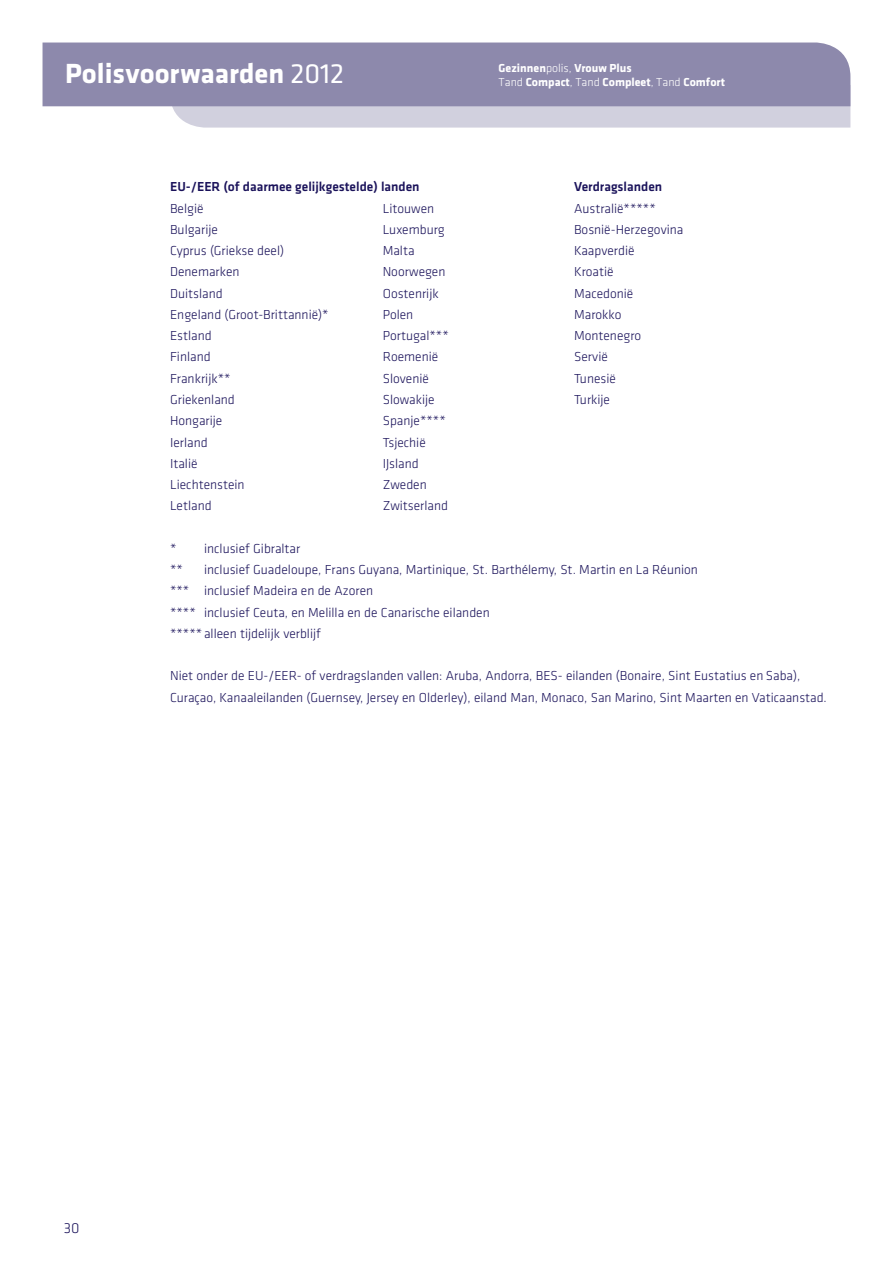
<style>
.page{position:relative;width:893px;height:1263px;background:#fff}
.page>*{position:absolute;margin:0;border:0;box-sizing:border-box;transform-origin:0 0}
.t1{font:700 28.8px "Agis Klavika";color:#fff}
.t2{font:300 15px "Agis Klavika";color:#1a125a}
.t3{font:300 13.5px/21.3px "Agis Klavika";color:#1a125a}
.t4{font:500 13.5px "Agis Klavika";color:#1a125a}
.t5{font:700 12px/14.4px "Agis Klavika";color:#fff}
.s1{font-weight:400}
.s2{font-weight:300}
</style>
<div class="page">
<svg style="left:170px;top:106px;width:680px;height:22px;background:#d1d0de"></svg>
<div style="left:43px;top:43px;width:807px;height:63px;background:#8d89ac"></div>
<h1 class="t1" style="left:65px;top:52px;width:281px">Polisvoorwaarden <span class="s1">2012</span></h1>
<p class="t5" style="left:499px;top:60px;width:228px">Gezinnen<span class="s2">polis,</span> Vrouw Plus<br><span class="s2">Tand</span> Compact<span class="s2">, Tand</span> Compleet<span class="s2">, Tand</span> Comfort</p>
<p class="t4" style="left:170px;top:178px;width:251px">EU-/EER (of daarmee gelijkgestelde) landen</p>
<p class="t4" style="left:574px;top:178px;width:90px">Verdragslanden</p>
<p class="t3" style="left:170px;top:197px;width:35px">België</p>
<p class="t3" style="left:383px;top:197px;width:53px">Litouwen</p>
<p class="t3" style="left:574px;top:197px;width:83px">Australië*****</p>
<p class="t3" style="left:170px;top:219px;width:49px">Bulgarije</p>
<p class="t3" style="left:383px;top:219px;width:64px">Luxemburg</p>
<p class="t3" style="left:574px;top:219px;width:111px">Bosnië-Herzegovina</p>
<p class="t3" style="left:170px;top:240px;width:116px">Cyprus (Griekse deel)</p>
<p class="t3" style="left:383px;top:240px;width:33px">Malta</p>
<p class="t3" style="left:574px;top:240px;width:62px">Kaapverdië</p>
<p class="t3" style="left:170px;top:261px;width:71px">Denemarken</p>
<p class="t3" style="left:383px;top:261px;width:64px">Noorwegen</p>
<p class="t3" style="left:574px;top:261px;width:41px">Kroatië</p>
<p class="t3" style="left:170px;top:282px;width:54px">Duitsland</p>
<p class="t3" style="left:383px;top:282px;width:58px">Oostenrijk</p>
<p class="t3" style="left:574px;top:282px;width:61px">Macedonië</p>
<p class="t3" style="left:170px;top:304px;width:160px">Engeland (Groot-Brittannië)*</p>
<p class="t3" style="left:383px;top:304px;width:32px">Polen</p>
<p class="t3" style="left:574px;top:304px;width:49px">Marokko</p>
<p class="t3" style="left:170px;top:325px;width:43px">Estland</p>
<p class="t3" style="left:383px;top:325px;width:68px">Portugal***</p>
<p class="t3" style="left:574px;top:325px;width:69px">Montenegro</p>
<p class="t3" style="left:170px;top:346px;width:42px">Finland</p>
<p class="t3" style="left:383px;top:346px;width:57px">Roemenië</p>
<p class="t3" style="left:574px;top:346px;width:35px">Servië</p>
<p class="t3" style="left:170px;top:367px;width:62px">Frankrijk**</p>
<p class="t3" style="left:383px;top:367px;width:48px">Slovenië</p>
<p class="t3" style="left:574px;top:367px;width:43px">Tunesië</p>
<p class="t3" style="left:170px;top:389px;width:66px">Griekenland</p>
<p class="t3" style="left:383px;top:389px;width:54px">Slowakije</p>
<p class="t3" style="left:574px;top:389px;width:38px">Turkije</p>
<p class="t3" style="left:170px;top:410px;width:54px">Hongarije</p>
<p class="t3" style="left:383px;top:410px;width:65px">Spanje****</p>
<p class="t3" style="left:170px;top:431px;width:39px">Ierland</p>
<p class="t3" style="left:383px;top:431px;width:45px">Tsjechië</p>
<p class="t3" style="left:170px;top:452px;width:29px">Italië</p>
<p class="t3" style="left:383px;top:452px;width:37px">IJsland</p>
<p class="t3" style="left:170px;top:474px;width:76px">Liechtenstein</p>
<p class="t3" style="left:383px;top:474px;width:46px">Zweden</p>
<p class="t3" style="left:170px;top:495px;width:43px">Letland</p>
<p class="t3" style="left:383px;top:495px;width:67px">Zwitserland</p>
<p class="t3" style="left:170px;top:538px;width:132px">* inclusief Gibraltar **</p>
<p class="t3" style="left:170px;top:559px;width:529px;text-indent:34px">inclusief Guadeloupe, Frans Guyana, Martinique, St. Barthélemy, St. Martin en La Réunion *** inclusief Madeira en de Azoren<br>**** inclusief Ceuta, en Melilla en de Canarische eilanden<br>***** alleen tijdelijk verblijf</p>
<p class="t3" style="left:170px;top:665px;width:658px">Niet onder de EU-/EER- of verdragslanden vallen: Aruba, Andorra, BES- eilanden (Bonaire, Sint Eustatius en Saba),<br>Curaçao, Kanaaleilanden (Guernsey, Jersey en Olderley), eiland Man, Monaco, San Marino, Sint Maarten en Vaticaanstad.</p>
<p class="t2" style="left:64px;top:1219px;width:17px">30</p>
</div>
